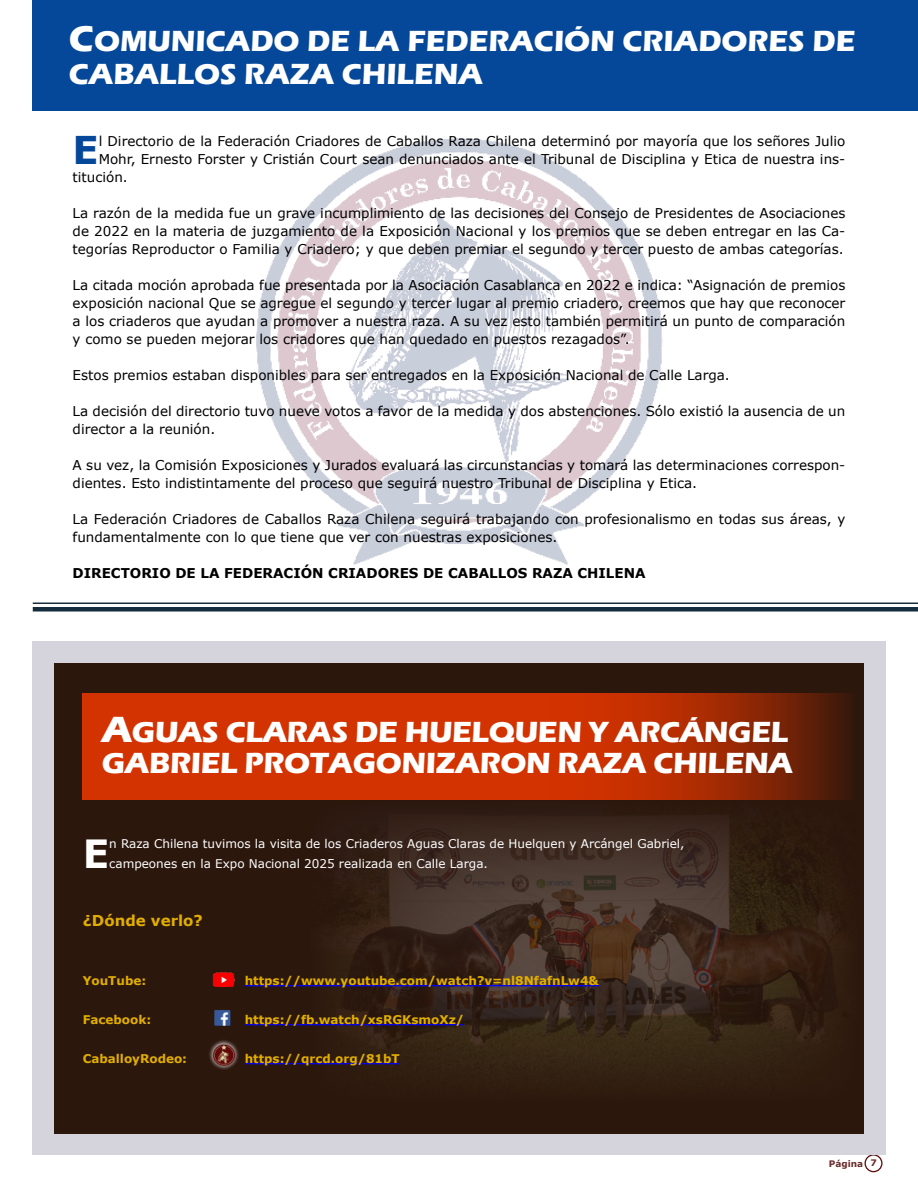
<style>
.page{position:relative;width:918px;height:1188px;background:#fff}
.page>*{position:absolute;margin:0;border:0;box-sizing:border-box;transform-origin:0 0}
.t1{font:700 38.85px "Verdana";color:#fff}
.t2{font:700 38.25px "Verdana";color:#054798}
.t3{font:700 30px/33px "Eras ITC";letter-spacing:-.01em;color:#fff}
.t4{font:700 15px "Verdana";color:#e1ae00}
.t5{font:13.5px/18px "Verdana";color:#000}
.t6{font:700 13.5px "Verdana";color:#000}
.t7{font:12px/19.5px "Verdana";color:#fff}
.t8{font:700 12px "Verdana";color:#e1ae00}
.t9{font:700 9px "Verdana";color:#692d2c}
.s1{font-size:37.5px}
</style>
<div class="page">
<img style="left:256px;top:138px;width:407px;height:427px">
<div style="left:865px;top:1154px;width:18px;height:18px;border:1px solid #5d0b0d;border-radius:50%"></div>
<div style="left:32px;top:0;width:886px;height:111px;background:#054798"></div>
<div style="left:33px;top:641px;width:852px;height:513px;background:#d5d4dc"></div>
<div style="left:54px;top:663px;width:809px;height:471px;background:#2c170d"></div>
<svg style="left:83px;top:693px;width:766px;height:107px;background:#bf2f01"></svg>
<hr style="left:33px;top:603px;width:885px;height:1px;background:#162d3d">
<div style="left:33px;top:607px;width:885px;height:5px;background:#162d3d"></div>
<div style="left:208px;top:1039px;width:32px;height:32px;background:#fff;opacity:.72"></div>
<img style="left:211px;top:1044px;width:24px;height:22px">
<img style="left:212px;top:972px;width:23px;height:16px">
<img style="left:214px;top:1010px;width:17px;height:16px">
<img style="left:307px;top:799px;width:542px;height:284px">
<hr style="left:245px;top:985px;width:354px;height:1px;background:#00f">
<hr style="left:245px;top:1024px;width:219px;height:1px;background:#00f">
<hr style="left:245px;top:1063px;width:155px;height:1px;background:#00f">
<h3 class="t3" style="left:69px;top:24px;width:788px"><span class="s1">C</span>OMUNICADO DE LA FEDERACIÓN CRIADORES DE<br>CABALLOS RAZA CHILENA</h3>
<h2 class="t2" style="left:73px;top:123px;width:28px">E</h2>
<p class="t5" style="left:99px;top:132px;width:748px">l Directorio de la Federación Criadores de Caballos Raza Chilena determinó por mayoría que los señores Julio</p>
<p class="t5" style="left:99px;top:150px;width:748px">Mohr, Ernesto Forster y Cristián Court sean denunciados ante el Tribunal de Disciplina y Etica de nuestra ins-</p>
<p class="t5" style="left:73px;top:168px;width:57px">titución.</p>
<p class="t5" style="left:73px;top:204px;width:774px;text-align:justify">La razón de la medida fue un grave incumplimiento de las decisiones del Consejo de Presidentes de Asociaciones de 2022 en la materia de juzgamiento de la Exposición Nacional y los premios que se deben entregar en las Ca&shy;tegorías Reproductor o Familia y Criadero; y que deben premiar el segundo y tercer puesto de ambas categorías.</p>
<p class="t5" style="left:73px;top:276px;width:774px;text-align:justify">La citada moción aprobada fue presentada por la Asociación Casablanca en 2022 e indica: “Asignación de premios exposición nacional Que se agregue el segundo y tercer lugar al premio criadero, creemos que hay que reconocer a los criaderos que ayudan a promover a nuestra raza. A su vez esto también permitirá un punto de comparación y como se pueden mejorar los criadores que han quedado en puestos rezagados”.</p>
<p class="t5" style="left:73px;top:366px;width:659px">Estos premios estaban disponibles para ser entregados en la Exposición Nacional de Calle Larga.</p>
<p class="t5" style="left:73px;top:402px;width:774px">La decisión del directorio tuvo nueve votos a favor de la medida y dos abstenciones. Sólo existió la ausencia de un director a la reunión.</p>
<p class="t5" style="left:73px;top:456px;width:774px">A su vez, la Comisión Exposiciones y Jurados evaluará las circunstancias y tomará las determinaciones correspon&shy;dientes. Esto indistintamente del proceso que seguirá nuestro Tribunal de Disciplina y Etica.</p>
<p class="t5" style="left:73px;top:510px;width:774px">La Federación Criadores de Caballos Raza Chilena seguirá trabajando con profesionalismo en todas sus áreas, y fundamentalmente con lo que tiene que ver con nuestras exposiciones.</p>
<p class="t6" style="left:73px;top:563px;width:575px">DIRECTORIO DE LA FEDERACIÓN CRIADORES DE CABALLOS RAZA CHILENA</p>
<h3 class="t3" style="left:102px;top:716px;width:693px;line-height:31.5px"><span class="s1">A</span>GUAS CLARAS DE HUELQUEN Y ARCÁNGEL<br>GABRIEL PROTAGONIZARON RAZA CHILENA</h3>
<h1 class="t1" style="left:83px;top:826px;width:28px">E</h1>
<p class="t7" style="left:109px;top:834px;width:577px">n Raza Chilena tuvimos la visita de los Criaderos Aguas Claras de Huelquen y Arcángel Gabriel, campeones en la Expo Nacional 2025 realizada en Calle Larga.</p>
<p class="t4" style="left:83px;top:910px;width:122px">¿Dónde verlo?</p>
<p class="t8" style="left:83px;top:972px;width:65px">YouTube:</p>
<p class="t8" style="left:245px;top:972px;width:356px">https://www.youtube.com/watch?v=nl8NfafnLw4&amp;</p>
<p class="t8" style="left:83px;top:1011px;width:70px">Facebook:</p>
<p class="t8" style="left:245px;top:1011px;width:221px">https://fb.watch/xsRGKsmoXz/</p>
<p class="t8" style="left:83px;top:1050px;width:106px">CaballoyRodeo:</p>
<p class="t8" style="left:245px;top:1050px;width:156px">https://qrcd.org/81bT</p>
<p class="t9" style="left:829px;top:1157px;width:50px">Página 7</p>
</div>
